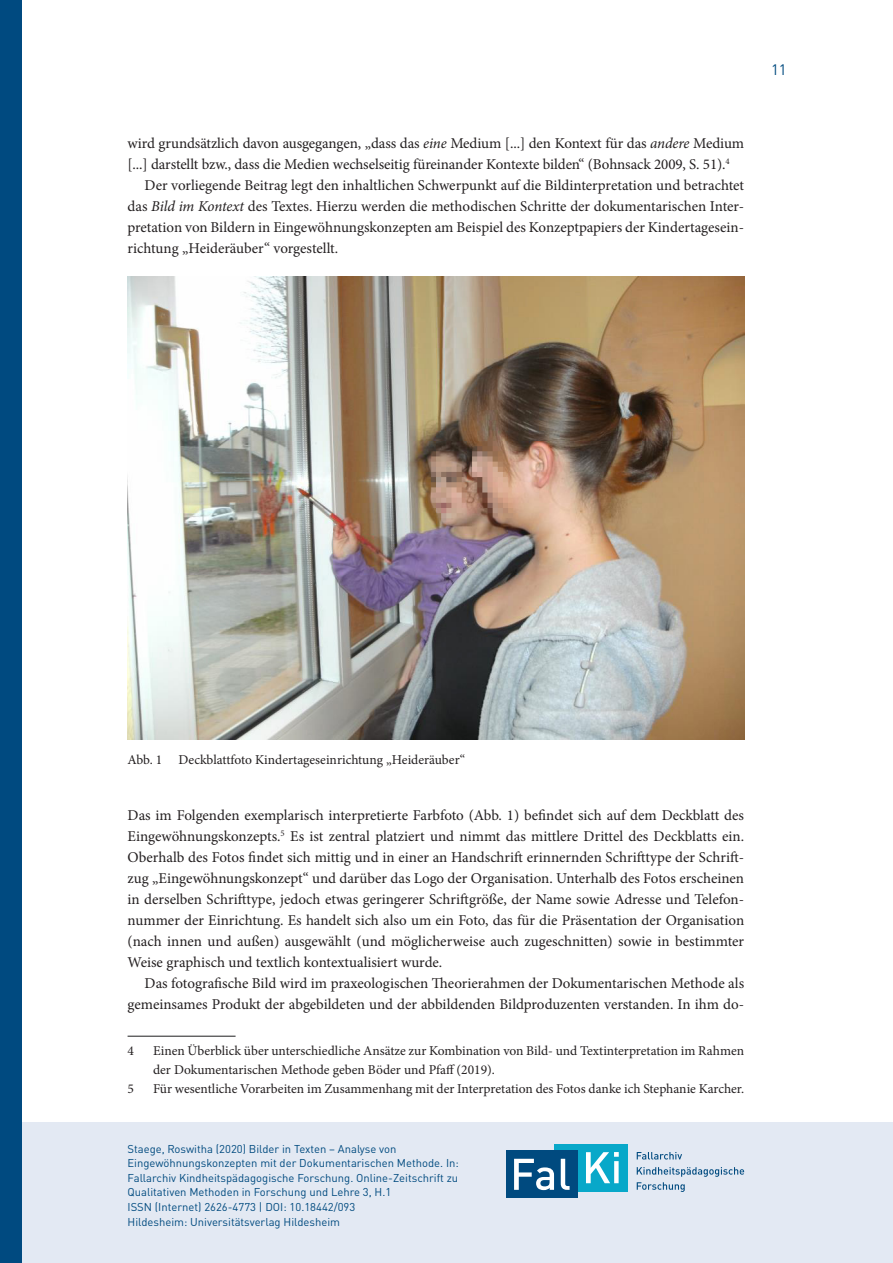
<style>
.page{position:relative;width:893px;height:1263px;background:#fff}
.page>*{position:absolute;margin:0;border:0;box-sizing:border-box;transform-origin:0 0}
.Standard__nachfolgen{font:15px/21px "Minion Pro";letter-spacing:-.005em;color:#231f20;text-align:justify}
.t1{font:15px "DIN Pro";color:#004a7f}
.Fußnotentext{font:13.5px/18.9px "Minion Pro";letter-spacing:-.005em;color:#231f20}
.Beschriftung__Abbild{font:13.5px "Minion Pro";letter-spacing:-.005em;color:#231f20}
.t2{font:11.25px/14.7px "DIN Pro";color:#004a7f}
.s1{font-style:italic}
</style>
<div class="page">
<div style="left:0;top:1123px;width:893px;height:140px;background:#e3e9f3"></div>
<div style="left:554px;top:1144px;width:74px;height:47px;background:#08a8c9"></div>
<div style="left:506px;top:1150px;width:72px;height:48px;background:#004a7f"></div>
<svg style="left:586px;top:1152px;width:33px;height:31px"></svg>
<svg style="left:637px;top:1167px;width:107px;height:25px"></svg>
<svg style="left:637px;top:1152px;width:45px;height:7px"></svg>
<svg style="left:514px;top:1159px;width:56px;height:31px"></svg>
<img style="left:128px;top:277px;width:616px;height:462px">
<hr style="left:128px;top:1036px;width:108px;height:1px;background:#1d1e1f">
<div style="left:0;top:0;width:21px;height:1263px;background:#004a80"></div>
<p class="Standard__nachfolgen" style="left:128px;top:133px;width:618px">wird grundsätzlich davon ausgegangen, „dass das <span class="s1">eine</span> Medium [...] den Kontext für das <span class="s1">andere</span> Medium [...] darstellt bzw., dass die Medien wechselseitig füreinander Kontexte bilden“ (Bohnsack 2009, S. 51).<sup>4</sup></p>
<p class="Standard__nachfolgen" style="left:128px;top:175px;width:618px;text-indent:17px">Der vorliegende Beitrag legt den inhaltlichen Schwerpunkt auf die Bildinterpretation und betrachtet das <span class="s1">Bild im Kontext</span> des Textes. Hierzu werden die methodischen Schritte der dokumentarischen Inter&shy;pretation von Bildern in Eingewöhnungskonzepten am Beispiel des Konzeptpapiers der Kindertagesein&shy;richtung „Heideräuber“ vorgestellt.</p>
<p class="t1" style="left:771px;top:58px;width:17px">11</p>
<p class="Beschriftung__Abbild" style="left:128px;top:751px;width:339px">Abb. 1 Deckblattfoto Kindertageseinrichtung „Heideräuber“</p>
<p class="Standard__nachfolgen" style="left:128px;top:805px;width:618px">Das im Folgenden exemplarisch interpretierte Farbfoto (Abb. 1) befindet sich auf dem Deckblatt des Eingewöhnungskonzepts.<sup>5</sup> Es ist zentral platziert und nimmt das mittlere Drittel des Deckblatts ein.<br>Oberhalb des Fotos findet sich mittig und in einer an Handschrift erinnernden Schrifttype der Schrift&shy;zug „Eingewöhnungskonzept“ und darüber das Logo der Organisation. Unterhalb des Fotos erscheinen in derselben Schrifttype, jedoch etwas geringerer Schriftgröße, der Name sowie Adresse und Telefon&shy;nummer der Einrichtung. Es handelt sich also um ein Foto, das für die Präsentation der Organisation (nach innen und außen) ausgewählt (und möglicherweise auch zugeschnitten) sowie in bestimmter Weise graphisch und textlich kontextualisiert wurde.</p>
<p class="Standard__nachfolgen" style="left:128px;top:973px;width:618px;text-align:right">Das fotografische Bild wird im praxeologischen Theorierahmen der Dokumentarischen Methode als gemeinsames Produkt der abgebildeten und der abbildenden Bildproduzenten verstanden. In ihm do-</p>
<p class="Fußnotentext" style="left:128px;top:1041px;width:8px">4</p>
<p class="Fußnotentext" style="left:153px;top:1041px;width:593px">Einen Überblick über unterschiedliche Ansätze zur Kombination von Bild- und Textinterpretation im Rahmen der Dokumentarischen Methode geben Böder und Pfaff (2019).</p>
<p class="Fußnotentext" style="left:128px;top:1079px;width:8px">5</p>
<p class="Fußnotentext" style="left:153px;top:1079px;width:593px">Für wesentliche Vorarbeiten im Zusammenhang mit der Interpretation des Fotos danke ich Stephanie Karcher.</p>
<p class="t2" style="left:128px;top:1140px;width:333px">Staege, Roswitha (2020) Bilder in Texten – Analyse von Eingewöhnungskonzepten mit der Dokumentarischen Methode. In:<br>Fallarchiv Kindheitspädagogische Forschung. Online-Zeitschrift zu Qualitativen Methoden in Forschung und Lehre 3, H.1<br>ISSN (Internet) 2626-4773 | DOI: 10.18442/093<br>Hildesheim: Universitätsverlag Hildesheim</p>
</div>
